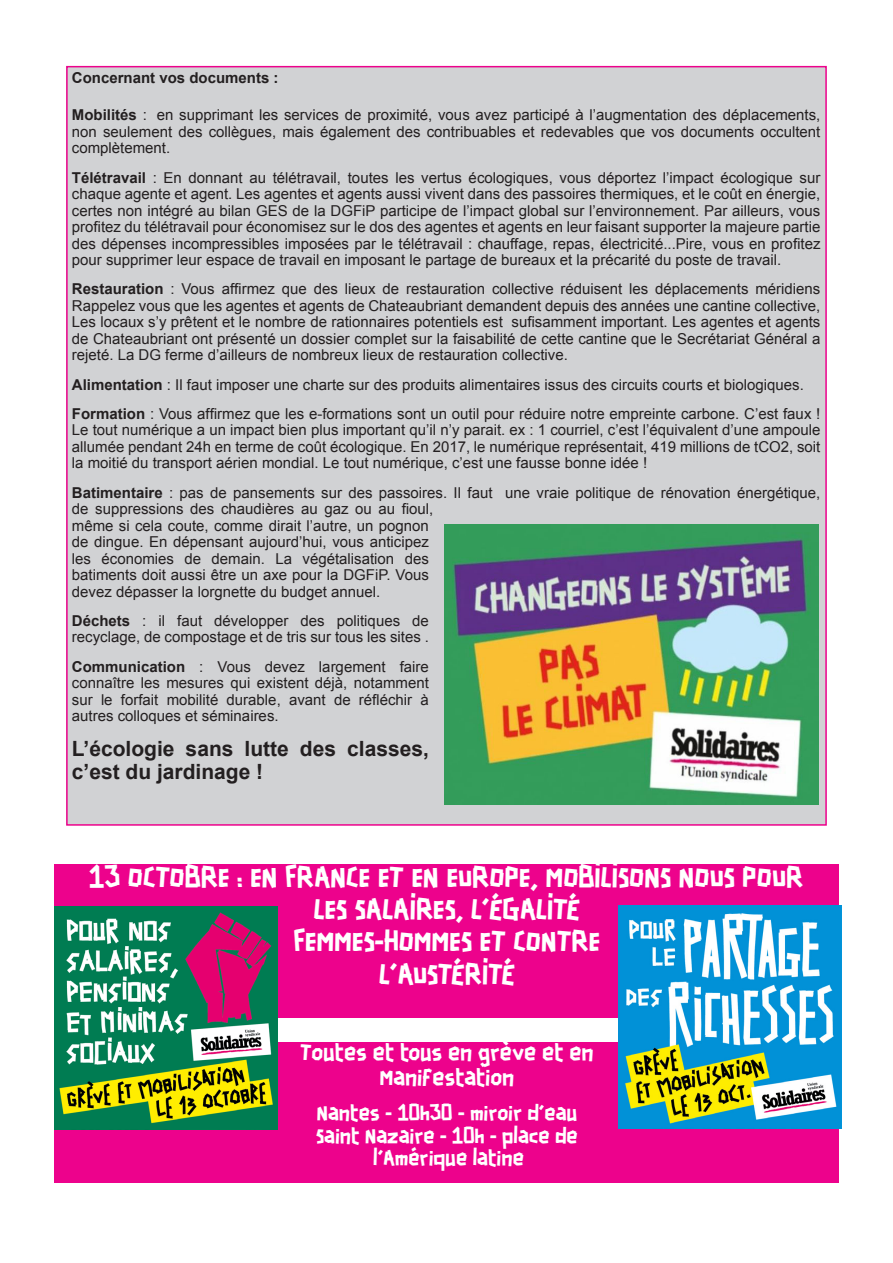
<style>
.page{position:relative;width:893px;height:1263px;background:#fff}
.page>*{position:absolute;margin:0;border:0;box-sizing:border-box;transform-origin:0 0}
.t1{font:27px/32.4px "Scotchlidaires";color:#fff;text-align:center}
.t2{font:700 21px/22.5px "Arial";color:#231f20}
.t3{font:21px/25.2px "Scotchlidaires";color:#fff;text-align:center}
.t4{font:19.5px/22.5px "Scotchlidaires";color:#fff;text-align:center}
.t5{font:15px/16.5px "Arial";color:#231f20;text-align:justify}
.t6{font:700 15px "Arial";color:#231f20}
.s1{font-weight:700}
</style>
<div class="page">
<div style="left:67px;top:67px;width:759px;height:758px;background:#d1d2d4"></div>
<img style="left:445px;top:524px;width:373px;height:280px">
<div style="left:54px;top:864px;width:785px;height:153px;background:#ed028c"></div>
<div style="left:54px;top:1042px;width:785px;height:140px;background:#ed028c"></div>
<img style="left:54px;top:906px;width:223px;height:224px">
<img style="left:619px;top:905px;width:223px;height:224px">
<p class="t6" style="left:72px;top:67px;width:208px">Concernant vos documents :</p>
<p class="t5" style="left:72px;top:107px;width:750px"><span class="s1">Mobilités</span> : en supprimant les services de proximité, vous avez participé à l’augmentation des déplacements, non seulement des collègues, mais également des contribuables et redevables que vos documents occultent complètement.</p>
<p class="t5" style="left:72px;top:169px;width:750px"><span class="s1">Télétravail</span> : En donnant au télétravail, toutes les vertus écologiques, vous déportez l’impact écologique sur chaque agente et agent. Les agentes et agents aussi vivent dans des passoires thermiques, et le coût en énergie, certes non intégré au bilan GES de la DGFiP participe de l’impact global sur l’environnement. Par ailleurs, vous profitez du télétravail pour économisez sur le dos des agentes et agents en leur faisant supporter la majeure partie des dépenses incompressibles imposées par le télétravail : chauffage, repas, électricité...Pire, vous en profitez pour supprimer leur espace de travail en imposant le partage de bureaux et la précarité du poste de travail.</p>
<p class="t5" style="left:72px;top:281px;width:750px"><span class="s1">Restauration</span> : Vous affirmez que des lieux de restauration collective réduisent les déplacements méridiens Rappelez vous que les agentes et agents de Chateaubriant demandent depuis des années une cantine collective, Les locaux s’y prêtent et le nombre de rationnaires potentiels est sufisamment important. Les agentes et agents de Chateaubriant ont présenté un dossier complet sur la faisabilité de cette cantine que le Secrétariat Général a rejeté. La DG ferme d’ailleurs de nombreux lieux de restauration collective.</p>
<p class="t5" style="left:72px;top:376px;width:733px"><span class="s1">Alimentation</span> : Il faut imposer une charte sur des produits alimentaires issus des circuits courts et biologiques.</p>
<p class="t5" style="left:72px;top:405px;width:750px"><span class="s1">Formation</span> : Vous affirmez que les e-formations sont un outil pour réduire notre empreinte carbone. C’est faux !<br>Le tout numérique a un impact bien plus important qu’il n’y parait. ex : 1 courriel, c’est l’équivalent d’une ampoule allumée pendant 24h en terme de coût écologique. En 2017, le numérique représentait, 419 millions de tCO2, soit la moitié du transport aérien mondial. Le tout numérique, c’est une fausse bonne idée !</p>
<p class="t5" style="left:72px;top:484px;width:750px;text-align:left"><span class="s1">Batimentaire</span> : pas de pansements sur des passoires. Il faut une vraie politique de rénovation énergétique, de suppressions des chaudières au gaz ou au fioul,<br>même si cela coute, comme dirait l’autre, un pognon<br>de dingue. En dépensant aujourd’hui, vous anticipez<br>les économies de demain. La végétalisation des<br>batiments doit aussi être un axe pour la DGFiP. Vous<br>devez dépasser la lorgnette du budget annuel.</p>
<p class="t5" style="left:72px;top:612px;width:358px"><span class="s1">Déchets</span> : il faut développer des politiques de recyclage, de compostage et de tris sur tous les sites .</p>
<p class="t5" style="left:72px;top:658px;width:358px"><span class="s1">Communication</span> : Vous devez largement faire connaître les mesures qui existent déjà, notamment sur le forfait mobilité durable, avant de réfléchir à autres colloques et séminaires.</p>
<p class="t2" style="left:72px;top:738px;width:358px">L’écologie sans lutte des classes, c’est du jardinage !</p>
<p class="t1" style="left:89px;top:862px;width:715px">13 OCTOBRE : EN FRANCE ET EN EUROPE, MOBILISONS NOUS POUR<br>LES SALAIRES, L’ÉGALITÉ<br>FEMMES-HOMMES ET CONTRE<br>L’AUSTÉRITÉ</p>
<p class="t3" style="left:300px;top:1040px;width:295px">Toutes et tous en grève et en<br>Manifestation</p>
<p class="t4" style="left:317px;top:1102px;width:262px">Nantes - 10h30 - miroir d’eau</p>
<p class="t4" style="left:316px;top:1125px;width:263px">Saint Nazaire - 10h - place de l’Amérique latine</p>
</div>
